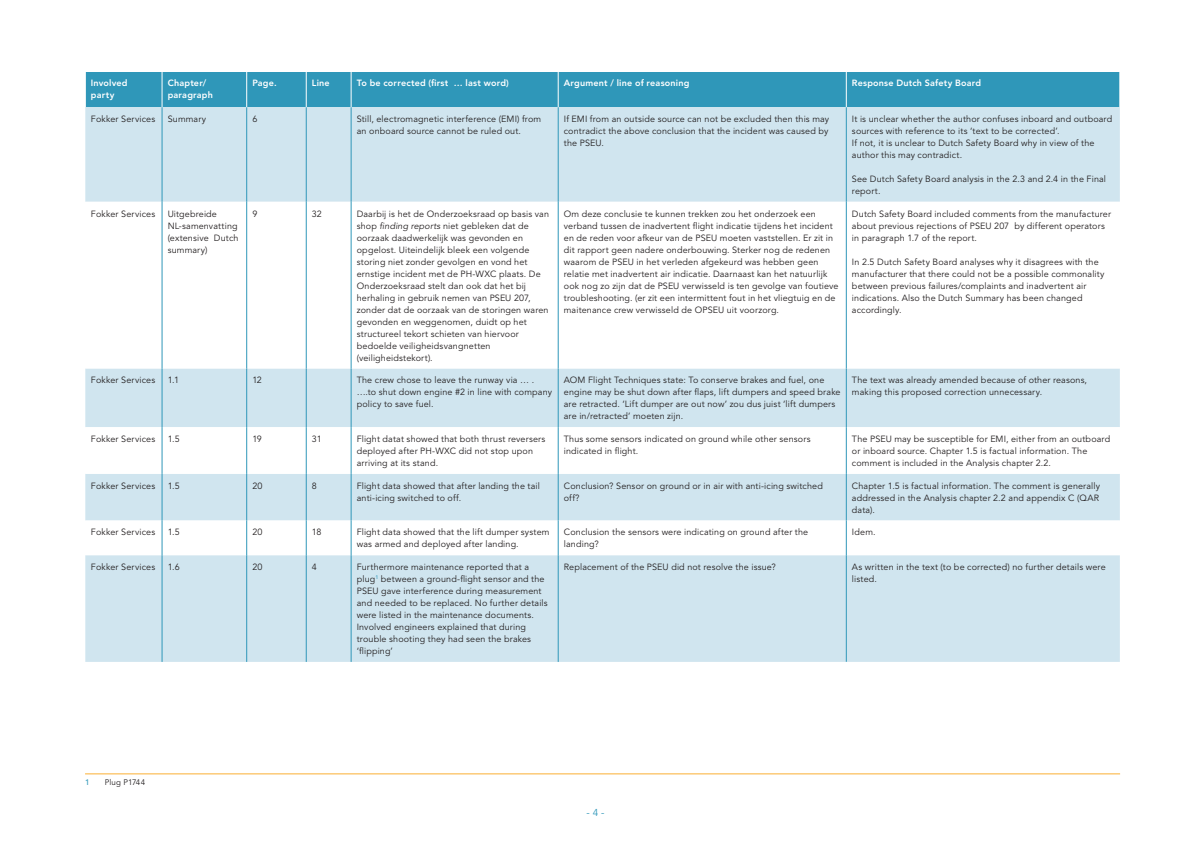
<style>
.page{position:relative;width:1191px;height:842px;background:#fff}
.page>*{position:absolute;margin:0;border:0;box-sizing:border-box;transform-origin:0 0}
.t1{font:10px "Avenir LT Std";color:#2f97b9}
.t2{font:9px/12px "Avenir LT Std";letter-spacing:.015em;color:#231f20}
.t3{font:800 9px/12px "Avenir LT Std";letter-spacing:.02em;color:#fff}
.t4{font:8px "Avenir LT Std";letter-spacing:.01em;color:#231f20}
.t5{font:500 8px "Avenir LT Std";color:#2f97b9}
.s1{font-style:italic}
</style>
<div class="page">
<div style="left:86px;top:72px;width:1033px;height:35px;background:#2f97b9"></div>
<div style="left:85px;top:107px;width:1034px;height:555px;background:#d0e5ef"></div>
<svg style="left:85px;top:202px;width:1034px;height:353px"></svg>
<hr style="left:162px;top:72px;width:1px;height:35px;background:#fff">
<hr style="left:246px;top:72px;width:1px;height:35px;background:#fff">
<hr style="left:306px;top:72px;width:1px;height:35px;background:#fff">
<hr style="left:351px;top:72px;width:1px;height:35px;background:#fff">
<hr style="left:558px;top:72px;width:1px;height:35px;background:#fff">
<hr style="left:846px;top:72px;width:1px;height:35px;background:#fff">
<hr style="left:162px;top:107px;width:1px;height:95px;background:#2f97b9">
<hr style="left:246px;top:107px;width:1px;height:95px;background:#2f97b9">
<hr style="left:306px;top:107px;width:1px;height:95px;background:#2f97b9">
<hr style="left:351px;top:107px;width:1px;height:95px;background:#2f97b9">
<hr style="left:558px;top:107px;width:1px;height:95px;background:#2f97b9">
<hr style="left:846px;top:107px;width:1px;height:95px;background:#2f97b9">
<hr style="left:162px;top:202px;width:1px;height:166px;background:#2f97b9">
<hr style="left:246px;top:202px;width:1px;height:166px;background:#2f97b9">
<hr style="left:306px;top:202px;width:1px;height:166px;background:#2f97b9">
<hr style="left:351px;top:202px;width:1px;height:166px;background:#2f97b9">
<hr style="left:558px;top:202px;width:1px;height:166px;background:#2f97b9">
<hr style="left:846px;top:202px;width:1px;height:166px;background:#2f97b9">
<hr style="left:162px;top:368px;width:1px;height:59px;background:#2f97b9">
<hr style="left:246px;top:368px;width:1px;height:59px;background:#2f97b9">
<hr style="left:306px;top:368px;width:1px;height:59px;background:#2f97b9">
<hr style="left:351px;top:368px;width:1px;height:59px;background:#2f97b9">
<hr style="left:558px;top:368px;width:1px;height:59px;background:#2f97b9">
<hr style="left:846px;top:368px;width:1px;height:59px;background:#2f97b9">
<hr style="left:162px;top:427px;width:1px;height:47px;background:#2f97b9">
<hr style="left:246px;top:427px;width:1px;height:47px;background:#2f97b9">
<hr style="left:306px;top:427px;width:1px;height:47px;background:#2f97b9">
<hr style="left:351px;top:427px;width:1px;height:47px;background:#2f97b9">
<hr style="left:558px;top:427px;width:1px;height:47px;background:#2f97b9">
<hr style="left:846px;top:427px;width:1px;height:47px;background:#2f97b9">
<hr style="left:162px;top:474px;width:1px;height:46px;background:#2f97b9">
<hr style="left:246px;top:474px;width:1px;height:46px;background:#2f97b9">
<hr style="left:306px;top:474px;width:1px;height:46px;background:#2f97b9">
<hr style="left:351px;top:474px;width:1px;height:46px;background:#2f97b9">
<hr style="left:558px;top:474px;width:1px;height:46px;background:#2f97b9">
<hr style="left:846px;top:474px;width:1px;height:46px;background:#2f97b9">
<hr style="left:162px;top:520px;width:1px;height:35px;background:#2f97b9">
<hr style="left:246px;top:520px;width:1px;height:35px;background:#2f97b9">
<hr style="left:306px;top:520px;width:1px;height:35px;background:#2f97b9">
<hr style="left:351px;top:520px;width:1px;height:35px;background:#2f97b9">
<hr style="left:558px;top:520px;width:1px;height:35px;background:#2f97b9">
<hr style="left:846px;top:520px;width:1px;height:35px;background:#2f97b9">
<hr style="left:162px;top:555px;width:1px;height:107px;background:#2f97b9">
<hr style="left:246px;top:555px;width:1px;height:107px;background:#2f97b9">
<hr style="left:306px;top:555px;width:1px;height:107px;background:#2f97b9">
<hr style="left:351px;top:555px;width:1px;height:107px;background:#2f97b9">
<hr style="left:558px;top:555px;width:1px;height:107px;background:#2f97b9">
<hr style="left:846px;top:555px;width:1px;height:107px;background:#2f97b9">
<hr style="left:85px;top:774px;width:1035px;height:1px;background:#fbb033">
<p class="t3" style="left:91px;top:77px;width:38px">Involved party</p>
<p class="t3" style="left:168px;top:77px;width:47px">Chapter/ paragraph</p>
<p class="t3" style="left:252px;top:77px;width:26px">Page.</p>
<p class="t3" style="left:312px;top:77px;width:19px">Line</p>
<p class="t3" style="left:357px;top:77px;width:154px">To be corrected (first … last word)</p>
<p class="t3" style="left:564px;top:77px;width:127px">Argument / line of reasoning</p>
<p class="t3" style="left:852px;top:77px;width:131px">Response Dutch Safety Board</p>
<p class="t2" style="left:91px;top:113px;width:66px">Fokker Services</p>
<p class="t2" style="left:168px;top:113px;width:40px">Summary</p>
<p class="t2" style="left:252px;top:113px;width:7px">6</p>
<p class="t2" style="left:357px;top:113px;width:186px">Still, electromagnetic interference (EMI) from an onboard source cannot be ruled out.</p>
<p class="t2" style="left:564px;top:113px;width:267px;text-align:justify">If EMI from an outside source can not be excluded then this may contradict the above conclusion that the incident was caused by the PSEU.</p>
<p class="t2" style="left:852px;top:113px;width:262px">It is unclear whether the author confuses inboard and outboard sources with reference to its ‘text to be corrected’.<br>If not, it is unclear to Dutch Safety Board why in view of the author this may contradict.</p>
<p class="t2" style="left:852px;top:173px;width:255px">See Dutch Safety Board analysis in the 2.3 and 2.4 in the Final report.</p>
<p class="t2" style="left:91px;top:208px;width:66px">Fokker Services</p>
<p class="t2" style="left:168px;top:208px;width:72px">Uitgebreide<br>NL-samenvatting (extensive Dutch summary)</p>
<p class="t2" style="left:252px;top:208px;width:7px">9</p>
<p class="t2" style="left:312px;top:208px;width:11px">32</p>
<p class="t2" style="left:357px;top:208px;width:194px">Daarbij is het de Onderzoeksraad op basis van shop <span class="s1">finding reports</span> niet gebleken dat de oorzaak daadwerkelijk was gevonden en opgelost. Uiteindelijk bleek een volgende storing niet zonder gevolgen en vond het ernstige incident met de PH-WXC plaats. De Onderzoeksraad stelt dan ook dat het bij herhaling in gebruik nemen van PSEU 207, zonder dat de oorzaak van de storingen waren gevonden en weggenomen, duidt op het structureel tekort schieten van hiervoor bedoelde veiligheidsvangnetten (veiligheidstekort).</p>
<p class="t2" style="left:564px;top:208px;width:276px">Om deze conclusie te kunnen trekken zou het onderzoek een verband tussen de inadvertent flight indicatie tijdens het incident en de reden voor afkeur van de PSEU moeten vaststellen. Er zit in dit rapport geen nadere onderbouwing. Sterker nog de redenen waarom de PSEU in het verleden afgekeurd was hebben geen relatie met inadvertent air indicatie. Daarnaast kan het natuurlijk ook nog zo zijn dat de PSEU verwisseld is ten gevolge van foutieve troubleshooting. (er zit een intermittent fout in het vliegtuig en de maitenance crew verwisseld de OPSEU uit voorzorg.</p>
<p class="t2" style="left:852px;top:208px;width:260px">Dutch Safety Board included comments from the manufacturer about previous rejections of PSEU 207 by different operators in paragraph 1.7 of the report.</p>
<p class="t2" style="left:852px;top:256px;width:254px">In 2.5 Dutch Safety Board analyses why it disagrees with the manufacturer that there could not be a possible commonality between previous failures/complaints and inadvertent air indications. Also the Dutch Summary has been changed accordingly.</p>
<p class="t2" style="left:91px;top:374px;width:66px">Fokker Services</p>
<p class="t2" style="left:168px;top:374px;width:13px">1.1</p>
<p class="t2" style="left:252px;top:374px;width:11px">12</p>
<p class="t2" style="left:357px;top:374px;width:197px">The crew chose to leave the runway via … . ….to shut down engine #2 in line with company policy to save fuel.</p>
<p class="t2" style="left:564px;top:374px;width:278px">AOM Flight Techniques state: To conserve brakes and fuel, one engine may be shut down after flaps, lift dumpers and speed brake are retracted. ‘Lift dumper are out now’ zou dus juist ‘lift dumpers are in/retracted’ moeten zijn.</p>
<p class="t2" style="left:852px;top:374px;width:237px">The text was already amended because of other reasons, making this proposed correction unnecessary.</p>
<p class="t2" style="left:91px;top:433px;width:66px">Fokker Services</p>
<p class="t2" style="left:168px;top:433px;width:14px">1.5</p>
<p class="t2" style="left:252px;top:433px;width:11px">19</p>
<p class="t2" style="left:312px;top:433px;width:11px">31</p>
<p class="t2" style="left:357px;top:433px;width:190px">Flight datat showed that both thrust reversers deployed after PH-WXC did not stop upon arriving at its stand.</p>
<p class="t2" style="left:564px;top:433px;width:248px">Thus some sensors indicated on ground while other sensors indicated in flight.</p>
<p class="t2" style="left:852px;top:433px;width:260px">The PSEU may be susceptible for EMI, either from an outboard or inboard source. Chapter 1.5 is factual information. The comment is included in the Analysis chapter 2.2.</p>
<p class="t2" style="left:91px;top:480px;width:66px">Fokker Services</p>
<p class="t2" style="left:168px;top:480px;width:14px">1.5</p>
<p class="t2" style="left:252px;top:480px;width:12px">20</p>
<p class="t2" style="left:312px;top:480px;width:7px">8</p>
<p class="t2" style="left:357px;top:480px;width:185px">Flight data showed that after landing the tail anti-icing switched to off.</p>
<p class="t2" style="left:564px;top:480px;width:261px">Conclusion? Sensor on ground or in air with anti-icing switched off?</p>
<p class="t2" style="left:852px;top:480px;width:250px">Chapter 1.5 is factual information. The comment is generally addressed in the Analysis chapter 2.2 and appendix C (QAR data).</p>
<p class="t2" style="left:91px;top:526px;width:66px">Fokker Services</p>
<p class="t2" style="left:168px;top:526px;width:14px">1.5</p>
<p class="t2" style="left:252px;top:526px;width:12px">20</p>
<p class="t2" style="left:312px;top:526px;width:11px">18</p>
<p class="t2" style="left:357px;top:526px;width:194px">Flight data showed that the lift dumper system was armed and deployed after landing.</p>
<p class="t2" style="left:564px;top:526px;width:246px">Conclusion the sensors were indicating on ground after the landing?</p>
<p class="t2" style="left:852px;top:526px;width:25px">Idem.</p>
<p class="t2" style="left:91px;top:561px;width:66px">Fokker Services</p>
<p class="t2" style="left:168px;top:561px;width:14px">1.6</p>
<p class="t2" style="left:252px;top:561px;width:12px">20</p>
<p class="t2" style="left:312px;top:561px;width:7px">4</p>
<p class="t2" style="left:357px;top:561px;width:192px">Furthermore maintenance reported that a plug<sup>1</sup> between a ground-flight sensor and the PSEU gave interference during measurement and needed to be replaced. No further details were listed in the maintenance documents.<br>Involved engineers explained that during trouble shooting they had seen the brakes ‘flipping’</p>
<p class="t2" style="left:564px;top:561px;width:214px">Replacement of the PSEU did not resolve the issue?</p>
<p class="t2" style="left:852px;top:561px;width:255px">As written in the text (to be corrected) no further details were listed.</p>
<p class="t5" style="left:85px;top:778px;width:6px">1</p>
<p class="t4" style="left:105px;top:778px;width:42px">Plug P1744</p>
<p class="t1" style="left:586px;top:807px;width:20px">- 4 -</p>
</div>
